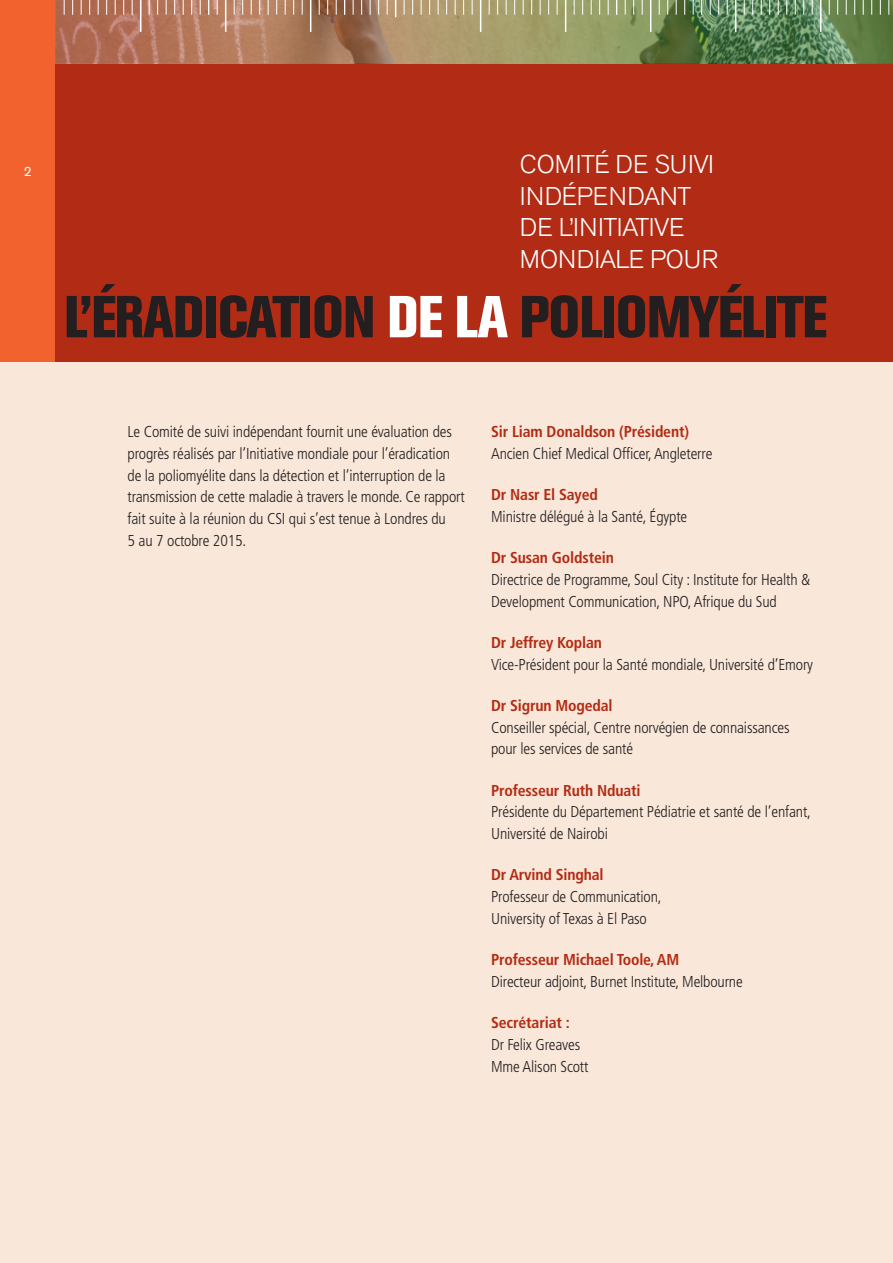
<style>
.page{position:relative;width:893px;height:1263px;background:#fff}
.page>*{position:absolute;margin:0;border:0;box-sizing:border-box;transform-origin:0 0}
.t1{font:800 condensed 58.5px "Akzidenz Grotesk BE";letter-spacing:-.025em;color:#231f20}
.t2{font:300 25.5px/31.5px "Akzidenz Grotesk BE";letter-spacing:-.01em;color:#fff}
.t3{font:300 condensed 15.75px/21.8px "Frutiger";letter-spacing:-.01em;color:#231f20}
.t4{font:700 condensed 15.75px "Frutiger";letter-spacing:-.01em;color:#b22b14}
.t5{font:13.5px "Akzidenz Grotesk BE";color:#fff}
.s1{color:#fff}
</style>
<div class="page">
<div style="left:0;top:196px;width:893px;height:1067px;background:#f9e7d9"></div>
<div style="left:0;top:0;width:55px;height:361px;background:#f2622f"></div>
<div style="left:55px;top:0;width:838px;height:361px;background:#b22b14"></div>
<svg style="left:55px;top:0;width:838px;height:64px;background:#92855d"></svg>
<svg style="left:64px;top:0;width:1px;height:15px"></svg>
<svg style="left:200px;top:0;width:1px;height:15px"></svg>
<svg style="left:132px;top:0;width:1px;height:15px"></svg>
<svg style="left:268px;top:0;width:1px;height:15px"></svg>
<svg style="left:72px;top:0;width:1px;height:15px"></svg>
<svg style="left:81px;top:0;width:1px;height:15px"></svg>
<svg style="left:217px;top:0;width:1px;height:15px"></svg>
<svg style="left:149px;top:0;width:1px;height:15px"></svg>
<svg style="left:285px;top:0;width:1px;height:15px"></svg>
<svg style="left:89px;top:0;width:1px;height:15px"></svg>
<hr style="left:225px;top:0;width:1px;height:32px;background:#fff">
<svg style="left:157px;top:0;width:1px;height:15px"></svg>
<svg style="left:293px;top:0;width:1px;height:15px"></svg>
<svg style="left:98px;top:0;width:1px;height:15px"></svg>
<svg style="left:234px;top:0;width:1px;height:15px"></svg>
<svg style="left:166px;top:0;width:1px;height:15px"></svg>
<svg style="left:302px;top:0;width:1px;height:15px"></svg>
<svg style="left:106px;top:0;width:1px;height:15px"></svg>
<svg style="left:242px;top:0;width:1px;height:15px"></svg>
<svg style="left:174px;top:0;width:1px;height:15px"></svg>
<hr style="left:310px;top:0;width:1px;height:32px;background:#fff">
<svg style="left:115px;top:0;width:1px;height:15px"></svg>
<svg style="left:251px;top:0;width:1px;height:15px"></svg>
<svg style="left:183px;top:0;width:1px;height:15px"></svg>
<svg style="left:319px;top:0;width:1px;height:15px"></svg>
<svg style="left:123px;top:0;width:1px;height:15px"></svg>
<svg style="left:259px;top:0;width:1px;height:15px"></svg>
<svg style="left:191px;top:0;width:1px;height:15px"></svg>
<svg style="left:327px;top:0;width:1px;height:15px"></svg>
<svg style="left:336px;top:0;width:1px;height:15px"></svg>
<hr style="left:140px;top:0;width:1px;height:32px;background:#fff">
<svg style="left:276px;top:0;width:1px;height:15px"></svg>
<svg style="left:208px;top:0;width:1px;height:15px"></svg>
<svg style="left:472px;top:0;width:1px;height:15px"></svg>
<svg style="left:404px;top:0;width:1px;height:15px"></svg>
<svg style="left:540px;top:0;width:1px;height:15px"></svg>
<svg style="left:344px;top:0;width:1px;height:15px"></svg>
<svg style="left:353px;top:0;width:1px;height:15px"></svg>
<svg style="left:489px;top:0;width:1px;height:15px"></svg>
<svg style="left:421px;top:0;width:1px;height:15px"></svg>
<svg style="left:557px;top:0;width:1px;height:15px"></svg>
<svg style="left:361px;top:0;width:1px;height:15px"></svg>
<svg style="left:497px;top:0;width:1px;height:15px"></svg>
<svg style="left:429px;top:0;width:1px;height:15px"></svg>
<hr style="left:565px;top:0;width:1px;height:32px;background:#fff">
<svg style="left:370px;top:0;width:1px;height:15px"></svg>
<svg style="left:506px;top:0;width:1px;height:15px"></svg>
<svg style="left:438px;top:0;width:1px;height:15px"></svg>
<svg style="left:574px;top:0;width:1px;height:15px"></svg>
<svg style="left:378px;top:0;width:1px;height:15px"></svg>
<svg style="left:514px;top:0;width:1px;height:15px"></svg>
<svg style="left:446px;top:0;width:1px;height:15px"></svg>
<svg style="left:582px;top:0;width:1px;height:15px"></svg>
<svg style="left:387px;top:0;width:1px;height:15px"></svg>
<svg style="left:523px;top:0;width:1px;height:15px"></svg>
<svg style="left:455px;top:0;width:1px;height:15px"></svg>
<svg style="left:591px;top:0;width:1px;height:15px"></svg>
<svg style="left:395px;top:0;width:1px;height:17px"></svg>
<svg style="left:531px;top:0;width:1px;height:15px"></svg>
<svg style="left:463px;top:0;width:1px;height:15px"></svg>
<svg style="left:599px;top:0;width:1px;height:15px"></svg>
<svg style="left:608px;top:0;width:1px;height:15px"></svg>
<svg style="left:412px;top:0;width:1px;height:15px"></svg>
<svg style="left:548px;top:0;width:1px;height:15px"></svg>
<hr style="left:480px;top:0;width:1px;height:32px;background:#fff">
<svg style="left:744px;top:0;width:1px;height:15px"></svg>
<svg style="left:676px;top:0;width:1px;height:15px"></svg>
<svg style="left:812px;top:0;width:1px;height:15px"></svg>
<svg style="left:616px;top:0;width:1px;height:15px"></svg>
<svg style="left:625px;top:0;width:1px;height:15px"></svg>
<svg style="left:761px;top:0;width:1px;height:15px"></svg>
<svg style="left:693px;top:0;width:1px;height:15px"></svg>
<svg style="left:829px;top:0;width:1px;height:15px"></svg>
<svg style="left:633px;top:0;width:1px;height:15px"></svg>
<svg style="left:769px;top:0;width:1px;height:15px"></svg>
<svg style="left:701px;top:0;width:1px;height:15px"></svg>
<svg style="left:837px;top:0;width:1px;height:15px"></svg>
<svg style="left:642px;top:0;width:1px;height:15px"></svg>
<svg style="left:778px;top:0;width:1px;height:15px"></svg>
<svg style="left:710px;top:0;width:1px;height:15px"></svg>
<svg style="left:846px;top:0;width:1px;height:15px"></svg>
<hr style="left:650px;top:0;width:1px;height:32px;background:#fff">
<svg style="left:786px;top:0;width:1px;height:15px"></svg>
<svg style="left:718px;top:0;width:1px;height:15px"></svg>
<svg style="left:854px;top:0;width:1px;height:15px"></svg>
<svg style="left:659px;top:0;width:1px;height:15px"></svg>
<svg style="left:795px;top:0;width:1px;height:15px"></svg>
<svg style="left:727px;top:0;width:1px;height:15px"></svg>
<svg style="left:863px;top:0;width:1px;height:15px"></svg>
<svg style="left:667px;top:0;width:1px;height:15px"></svg>
<svg style="left:803px;top:0;width:1px;height:15px"></svg>
<hr style="left:735px;top:0;width:1px;height:32px;background:#fff">
<svg style="left:871px;top:0;width:1px;height:15px"></svg>
<svg style="left:880px;top:0;width:1px;height:15px"></svg>
<svg style="left:888px;top:0;width:1px;height:15px"></svg>
<svg style="left:684px;top:0;width:1px;height:15px"></svg>
<hr style="left:820px;top:0;width:1px;height:32px;background:#fff">
<svg style="left:752px;top:0;width:1px;height:15px"></svg>
<p class="t5" style="left:24px;top:163px;width:9px">2</p>
<h2 class="t2" style="left:520px;top:149px;width:200px">COMITÉ DE SUIVI<br>INDÉPENDANT<br>DE L’INITIATIVE<br>MONDIALE POUR</h2>
<h1 class="t1" style="left:64px;top:283px;width:765px">L’ÉRADICATION <span class="s1">DE LA</span> POLIOMYÉLITE</h1>
<p class="t3" style="left:128px;top:421px;width:339px">Le Comité de suivi indépendant fournit une évaluation des progrès réalisés par l’Initiative mondiale pour l’éradication de la poliomyélite dans la détection et l’interruption de la transmission de cette maladie à travers le monde. Ce rapport fait suite à la réunion du CSI qui s’est tenue à Londres du<br>5 au 7 octobre 2015.</p>
<p class="t4" style="left:491px;top:422px;width:199px">Sir Liam Donaldson (Président)</p>
<p class="t3" style="left:491px;top:443px;width:223px">Ancien Chief Medical Officer, Angleterre</p>
<p class="t4" style="left:491px;top:485px;width:108px">Dr Nasr El Sayed</p>
<p class="t3" style="left:491px;top:506px;width:198px">Ministre délégué à la Santé, Égypte</p>
<p class="t4" style="left:491px;top:548px;width:124px">Dr Susan Goldstein</p>
<p class="t3" style="left:491px;top:569px;width:321px">Directrice de Programme, Soul City : Institute for Health &amp;<br>Development Communication, NPO, Afrique du Sud</p>
<p class="t4" style="left:491px;top:633px;width:112px">Dr Jeffrey Koplan</p>
<p class="t3" style="left:491px;top:653px;width:323px">Vice-Président pour la Santé mondiale, Université d’Emory</p>
<p class="t4" style="left:491px;top:696px;width:123px">Dr Sigrun Mogedal</p>
<p class="t3" style="left:491px;top:716px;width:300px">Conseiller spécial, Centre norvégien de connaissances pour les services de santé</p>
<p class="t4" style="left:491px;top:781px;width:151px">Professeur Ruth Nduati</p>
<p class="t3" style="left:491px;top:801px;width:321px">Présidente du Département Pédiatrie et santé de l’enfant,<br>Université de Nairobi</p>
<p class="t4" style="left:491px;top:865px;width:114px">Dr Arvind Singhal</p>
<p class="t3" style="left:491px;top:886px;width:172px">Professeur de Communication,<br>University of Texas à El Paso</p>
<p class="t4" style="left:491px;top:950px;width:190px">Professeur Michael Toole, AM</p>
<p class="t3" style="left:491px;top:971px;width:253px">Directeur adjoint, Burnet Institute, Melbourne</p>
<p class="t4" style="left:491px;top:1013px;width:80px">Secrétariat :</p>
<p class="t3" style="left:491px;top:1034px;width:99px">Dr Felix Greaves<br>Mme Alison Scott</p>
</div>
